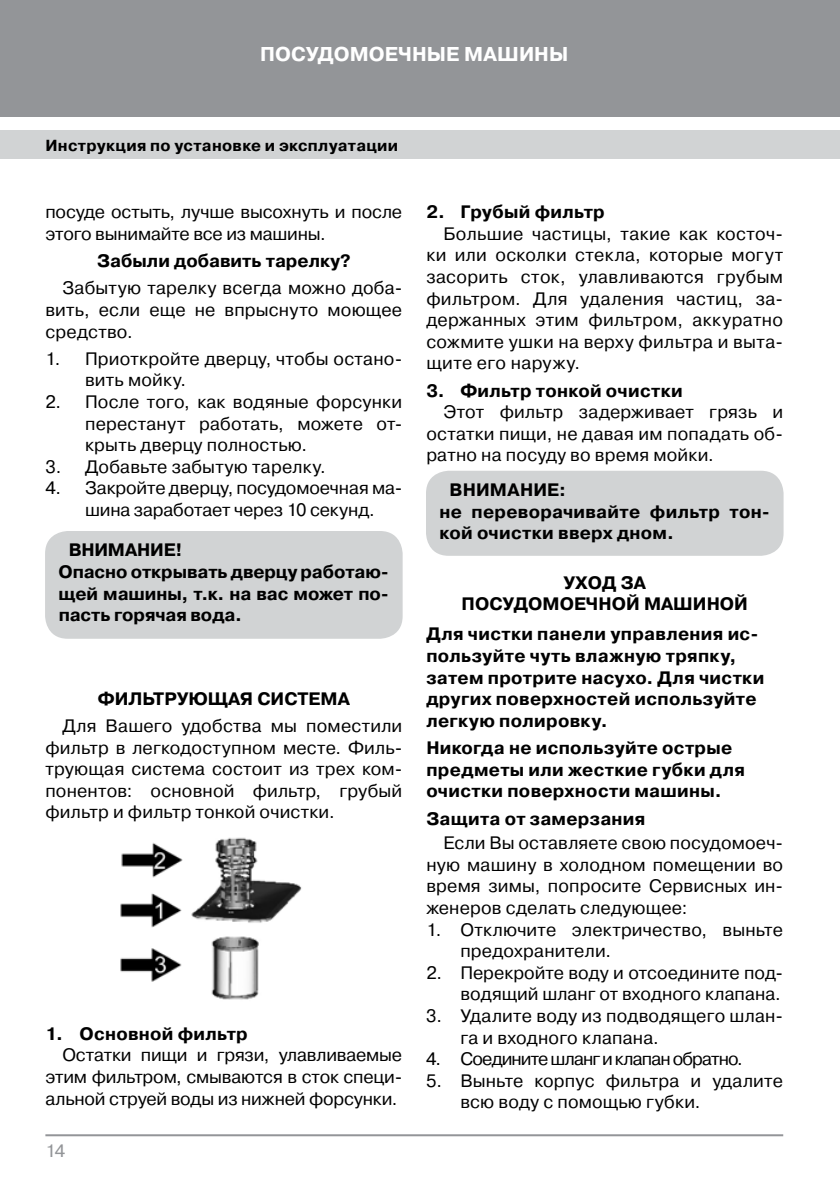
<style>
.page{position:relative;width:840px;height:1191px;background:#fff}
.page>*{position:absolute;margin:0;border:0;box-sizing:border-box;transform-origin:0 0}
.t1{font:700 20px "Pragmatica C";color:#fff}
.t2{font:18px/21.6px "Pragmatica C";letter-spacing:.01em;color:#000;text-align:justify}
.t3{font:700 18px/21.6px "Pragmatica C";letter-spacing:.015em;color:#000}
.t4{font:18px/21.6px "Pragmatica C";letter-spacing:-.01em;color:#000}
.t5{font:700 18px/21.6px "Pragmatica C";letter-spacing:-.005em;color:#000}
.t6{font:18px "Pragmatica C";letter-spacing:-.05em;color:#000}
.t7{font:18px "Pragmatica C";color:#939598}
.t8{font:700 16px "Pragmatica C";letter-spacing:.02em;color:#000}
</style>
<div class="page">
<div style="left:0;top:0;width:839px;height:116px;background:#939598"></div>
<div style="left:0;top:130px;width:839px;height:29px;background:#d1d3d4"></div>
<hr style="left:45px;top:1134px;width:737px;height:2px;background:#939598">
<hr style="left:839px;top:0;width:1px;height:116px;background:#939598">
<div style="left:45px;top:531px;width:357px;height:108px;background:#d1d3d4;border-radius:23px"></div>
<img style="left:120px;top:837px;width:182px;height:163px">
<div style="left:426px;top:471px;width:357px;height:85px;background:#d1d3d4;border-radius:23px"></div>
<p class="t1" style="left:260px;top:43px;width:309px">ПОСУДОМОЕЧНЫЕ МАШИНЫ</p>
<p class="t8" style="left:45px;top:136px;width:354px">Инструкция по установке и эксплуатации</p>
<p class="t4" style="left:45px;top:201px;width:358px">посуде остыть, лучше высохнуть и после этого вынимайте все из машины.</p>
<p class="t3" style="left:97px;top:250px;width:255px">Забыли добавить тарелку?</p>
<p class="t2" style="left:45px;top:277px;width:358px;text-indent:17px">Забытую тарелку всегда можно доба&shy;вить, если еще не впрыснуто моющее средство.</p>
<p class="t2" style="left:85px;top:348px;width:318px;text-indent:-40px">1. Приоткройте дверцу, чтобы остано&shy;вить мойку.</p>
<p class="t2" style="left:85px;top:391px;width:318px;text-indent:-40px">2. После того, как водяные форсунки перестанут работать, можете от&shy;крыть дверцу полностью.</p>
<p class="t2" style="left:45px;top:456px;width:282px">3. Добавьте забытую тарелку.</p>
<p class="t4" style="left:85px;top:477px;width:318px;text-indent:-40px">4. Закройте дверцу, посудомоечная ма&shy;шина заработает через 10 секунд.</p>
<p class="t5" style="left:58px;top:539px;width:332px;text-indent:10px">ВНИМАНИЕ!<br>Опасно открывать дверцу работаю&shy;щей машины, т.к. на вас может по&shy;пасть горячая вода.</p>
<p class="t3" style="left:98px;top:688px;width:253px">ФИЛЬТРУЮЩАЯ СИСТЕМА</p>
<p class="t2" style="left:45px;top:715px;width:358px;text-indent:17px">Для Вашего удобства мы поместили фильтр в легкодоступном месте. Филь&shy;трующая система состоит из трех ком&shy;понентов: основной фильтр, грубый фильтр и фильтр тонкой очистки.</p>
<p class="t3" style="left:45px;top:1023px;width:204px">1. Основной фильтр</p>
<p class="t2" style="left:45px;top:1044px;width:358px;text-indent:17px">Остатки пищи и грязи, улавливаемые этим фильтром, смываются в сток специ&shy;альной струей воды из нижней форсунки.</p>
<p class="t7" style="left:45px;top:1140px;width:21px">14</p>
<p class="t3" style="left:426px;top:201px;width:180px">2. Грубый фильтр</p>
<p class="t2" style="left:426px;top:223px;width:358px;text-indent:17px">Большие частицы, такие как косточ&shy;ки или осколки стекла, которые могут засорить сток, улавливаются грубым фильтром. Для удаления частиц, за&shy;держанных этим фильтром, аккуратно сожмите ушки на верху фильтра и выта&shy;щите его наружу.</p>
<p class="t3" style="left:426px;top:380px;width:258px">3. Фильтр тонкой очистки</p>
<p class="t2" style="left:426px;top:401px;width:358px;text-indent:17px">Этот фильтр задерживает грязь и остатки пищи, не давая им попадать об&shy;ратно на посуду во время мойки.</p>
<p class="t3" style="left:439px;top:479px;width:332px;text-indent:10px">ВНИМАНИЕ:<br>не переворачивайте фильтр тон&shy;кой очистки вверх дном.</p>
<p class="t3" style="left:461px;top:572px;width:288px;text-align:center">УХОД ЗА<br>ПОСУДОМОЕЧНОЙ МАШИНОЙ</p>
<p class="t3" style="left:426px;top:623px;width:339px">Для чистки панели управления ис&shy;пользуйте чуть влажную тряпку, затем протрите насухо. Для чистки других поверхностей используйте легкую полировку.</p>
<p class="t3" style="left:426px;top:737px;width:320px">Никогда не используйте острые предметы или жесткие губки для очистки поверхности машины.</p>
<p class="t3" style="left:426px;top:808px;width:220px">Защита от замерзания</p>
<p class="t2" style="left:426px;top:832px;width:358px;text-indent:17px">Если Вы оставляете свою посудомоеч&shy;ную машину в холодном помещении во время зимы, попросите Сервисных ин&shy;женеров сделать следующее:</p>
<p class="t2" style="left:460px;top:918px;width:324px;text-indent:-34px">1. Отключите электричество, выньте предохранители.</p>
<p class="t2" style="left:426px;top:962px;width:358px;text-align:right">2. Перекройте воду и отсоедините под&shy;водящий шланг от входного клапана.</p>
<p class="t2" style="left:460px;top:1005px;width:324px;text-indent:-34px">3. Удалите воду из подводящего шлан&shy;га и входного клапана.</p>
<p class="t6" style="left:426px;top:1049px;width:318px">4. Соедините шланг и клапан обратно.</p>
<p class="t2" style="left:460px;top:1070px;width:324px;text-indent:-34px">5. Выньте корпус фильтра и удалите всю воду с помощью губки.</p>
</div>
